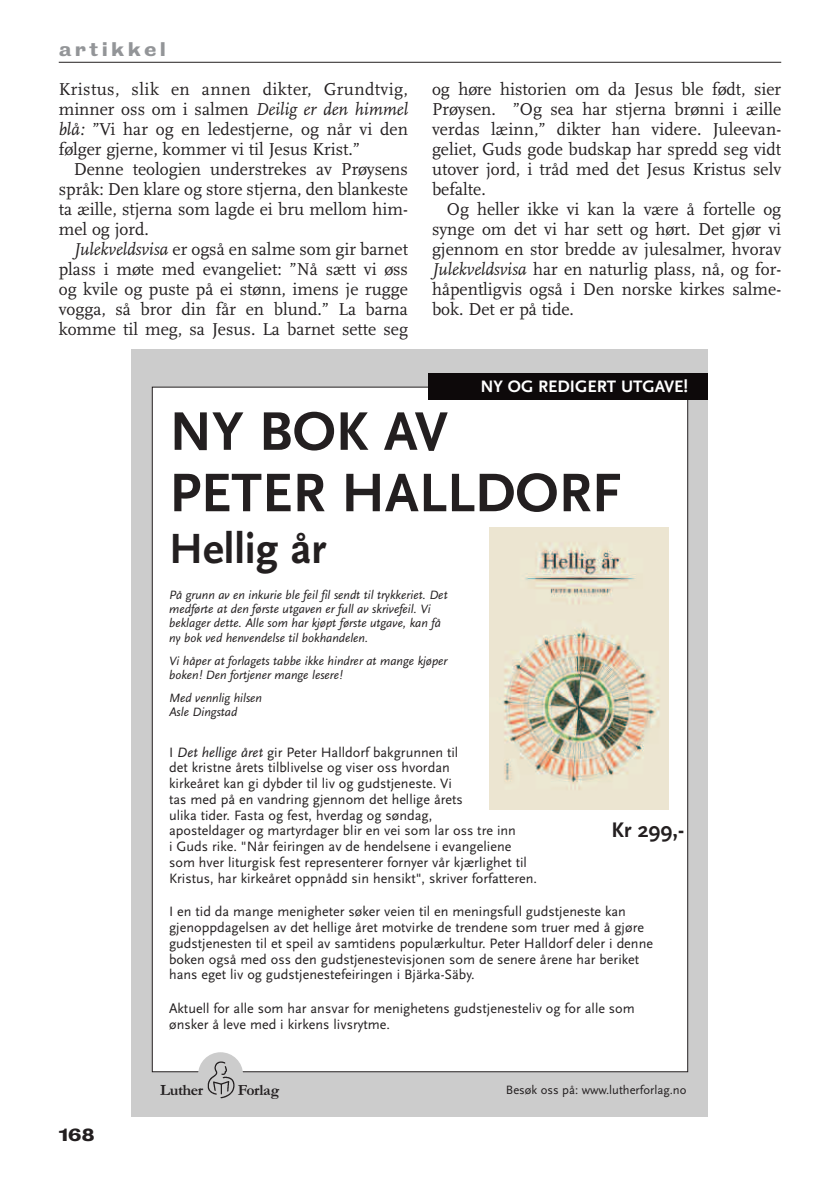
<style>
.page{position:relative;width:840px;height:1191px;background:#fff}
.page>*{position:absolute;margin:0;border:0;box-sizing:border-box;transform-origin:0 0}
.t1{font:700 56.6px/61.4px "Scala Sans";color:#231f20}
.t2{font:700 44px "Scala Sans";color:#231f20}
.t3{font:700 22px "Scala Sans";color:#231f20}
.t4{font:18px/20px "Scala";color:#231f20;text-align:justify}
.t5{font:18px "Bureau Grotesque Seven Nine";letter-spacing:.18em;color:#939598}
.t6{font:700 17.4px "Scala Sans";color:#fff}
.t7{font:16px "Bureau Grotesque Seven Nine";color:#231f20}
.t8{font:700 15.8px "Garamond";letter-spacing:-.03em;color:#231f20}
.t9{font:14.2px/15.8px "Scala Sans";color:#231f20}
.t10{font:italic 12.6px/14.2px "Scala Sans";color:#231f20}
.t11{font:12.6px "Scala Sans";color:#231f20}
.s1{font-style:italic}
</style>
<div class="page">
<hr style="left:59px;top:62px;width:721px;height:1px;background:#231f20">
<div style="left:132px;top:349px;width:575px;height:767px;background:#ccc"></div>
<div style="left:152px;top:387px;width:535px;height:684px;background:#fff"></div>
<div style="left:198px;top:1052px;width:45px;height:45px;background:#ccc;border-radius:50%"></div>
<img style="left:207px;top:1062px;width:27px;height:36px">
<img style="left:489px;top:527px;width:179px;height:282px">
<div style="left:428px;top:373px;width:279px;height:27px;background:#0d090a"></div>
<p class="t5" style="left:59px;top:39px;width:109px">artikkel</p>
<p class="t4" style="left:59px;top:79px;width:350px">Kristus, slik en annen dikter, Grundtvig, minner oss om i salmen <span class="s1">Deilig er den himmel blå:</span> ”Vi har og en ledestjerne, og når vi den følger gjerne, kommer vi til Jesus Krist.”</p>
<p class="t4" style="left:59px;top:159px;width:350px;text-indent:15px">Denne teologien understrekes av Prøysens språk: Den klare og store stjerna, den blankeste ta æille, stjerna som lagde ei bru mellom him&shy;mel og jord.</p>
<p class="t4" style="left:59px;top:239px;width:350px;text-indent:15px"><span class="s1">Julekveldsvisa</span> er også en salme som gir barnet plass i møte med evangeliet: ”Nå sætt vi øss og kvile og puste på ei stønn, imens je rugge vogga, så bror din får en blund.” La barna komme til meg, sa Jesus. La barnet sette seg</p>
<p class="t4" style="left:432px;top:79px;width:350px">og høre historien om da Jesus ble født, sier Prøysen. ”Og sea har stjerna brønni i æille verdas læinn,” dikter han videre. Juleevan&shy;geliet, Guds gode budskap har spredd seg vidt utover jord, i tråd med det Jesus Kristus selv befalte.</p>
<p class="t4" style="left:432px;top:199px;width:350px;text-indent:15px">Og heller ikke vi kan la være å fortelle og synge om det vi har sett og hørt. Det gjør vi gjennom en stor bredde av julesalmer, hvorav <span class="s1">Julekveldsvisa</span> har en naturlig plass, nå, og for&shy;håpentligvis også i Den norske kirkes salme&shy;bok. Det er på tide.</p>
<p class="t6" style="left:480px;top:375px;width:209px">NY OG REDIGERT UTGAVE!</p>
<h1 class="t1" style="left:169px;top:399px;width:453px">NY BOK AV<br>PETER HALLDORF</h1>
<h2 class="t2" style="left:169px;top:522px;width:158px">Hellig år</h2>
<p class="t10" style="left:169px;top:587px;width:280px">På grunn av en inkurie ble feil fil sendt til trykkeriet. Det med førte at den første utgaven er full av skrivefeil. Vi beklager dette. Alle som har kjøpt første utgave, kan få ny bok ved henvendelse til bokhandelen.</p>
<p class="t10" style="left:169px;top:653px;width:280px">Vi håper at forlagets tabbe ikke hindrer at mange kjøper boken! Den fortjener mange lesere!</p>
<p class="t10" style="left:169px;top:690px;width:94px">Med vennlig hilsen<br>Asle Dingstad</p>
<p class="t9" style="left:169px;top:744px;width:369px">I <span class="s1">Det hellige året</span> gir Peter Halldorf bakgrunnen til<br>det kristne årets tilblivelse og viser oss hvordan<br>kirkeåret kan gi dybder til liv og gudstjeneste. Vi<br>tas med på en vandring gjennom det hellige årets<br>ulika tider. Fasta og fest, hverdag og søndag,<br>apostel dager og martyrdager blir en vei som lar oss tre inn<br>i Guds rike. "Når feiringen av de hendelsene i evangeliene som hver liturgisk fest representerer fornyer vår kjærlighet til Kristus, har kirkeåret oppnådd sin hensikt", skriver forfatteren.</p>
<p class="t9" style="left:169px;top:903px;width:485px">I en tid da mange menigheter søker veien til en meningsfull gudstjeneste kan gjenoppdagelsen av det hellige året motvirke de trendene som truer med å gjøre gudstjenesten til et speil av samtidens populærkultur. Peter Halldorf deler i denne boken også med oss den gudstjenestevisjonen som de senere årene har beriket hans eget liv og gudstjenestefeiringen i Bjärka-Säby.</p>
<p class="t9" style="left:169px;top:1000px;width:467px">Aktuell for alle som har ansvar for menighetens gudstjenesteliv og for alle som ønsker å leve med i kirkens livsrytme.</p>
<p class="t3" style="left:611px;top:817px;width:74px">Kr 299,-</p>
<p class="t7" style="left:59px;top:1126px;width:37px">168</p>
<p class="t8" style="left:160px;top:1079px;width:44px">Luther</p>
<p class="t8" style="left:237px;top:1079px;width:43px">Forlag</p>
<p class="t11" style="left:505px;top:1082px;width:182px">Besøk oss på: www.lutherforlag.no</p>
</div>
